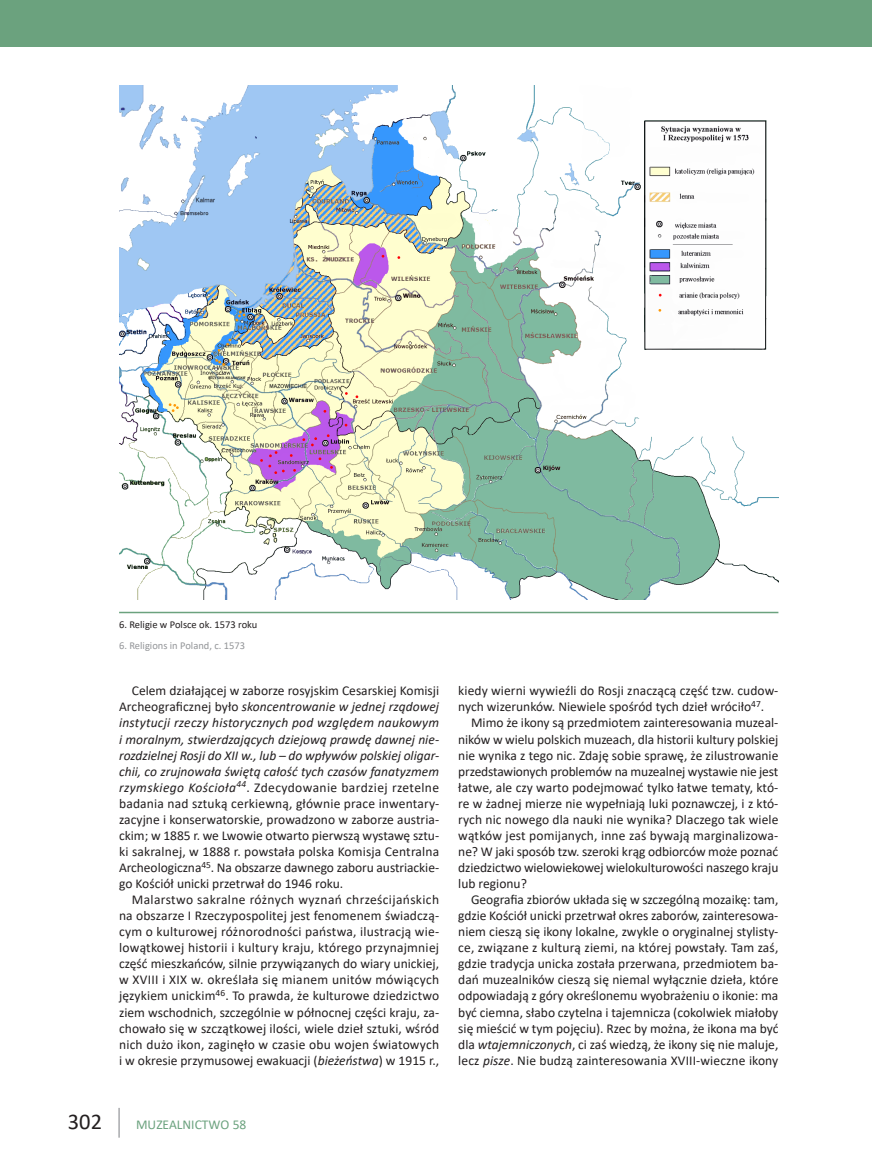
<style>
.page{position:relative;width:872px;height:1170px;background:#fff}
.page>*{position:absolute;margin:0;border:0;box-sizing:border-box;transform-origin:0 0}
.t1{font:22.5px "Calibri";color:#231f20}
.BODY_TEXT{font:13.5px/16px "Calibri";color:#231f20;text-align:justify}
.t2{font:13.5px "Calibri";color:#6ba27e}
.podpis_ilustracja_po{font:10.5px "Calibri";color:#231f20}
.podpis_ilustracje_an{font:10.5px "Calibri";color:#939598}
.s1{font-style:italic}
.s2{color:#202020}
</style>
<div class="page">
<hr style="left:118px;top:1107px;width:2px;height:30px;background:#a8a9ad">
<div style="left:0;top:0;width:872px;height:47px;background:#6ba27e"></div>
<img style="left:119px;top:85px;width:659px;height:514px">
<hr style="left:119px;top:611px;width:659px;height:2px;background:#6ba27e">
<p class="podpis_ilustracja_po" style="left:119px;top:617px;width:140px">6. Religie w Polsce ok. 1573 roku</p>
<p class="podpis_ilustracje_an" style="left:119px;top:638px;width:128px">6. Religions in Poland, c. 1573</p>
<p class="BODY_TEXT" style="left:119px;top:682px;width:321px;text-indent:13px">Celem działającej w zaborze rosyjskim Cesarskiej Komisji Archeograficznej było <span class="s1">skoncentrowanie w jednej rządowej instytucji rzeczy historycznych pod względem naukowym i moralnym, stwierdzających dziejową prawdę dawnej nie&shy;rozdzielnej Rosji do XII w., lub – do wpływów polskiej oligar&shy;chii, co zrujnowała świętą całość tych czasów fanatyzmem rzymskiego Kościoła</span><sup>44</sup>. Zdecydowanie bardziej rzetelne badania nad sztuką cerkiewną, głównie prace inwentary&shy;zacyjne i konserwatorskie, prowadzono w zaborze austria&shy;ckim; w 1885 r. we Lwowie otwarto pierwszą wystawę sztu&shy;ki sakralnej, w 1888 r. powstała polska Komisja Centralna Archeologiczna<sup>45</sup>. Na obszarze dawnego zaboru austriackie&shy;go Kościół unicki przetrwał do 1946 roku.</p>
<p class="BODY_TEXT" style="left:119px;top:891px;width:321px;text-indent:13px">Malarstwo sakralne różnych wyznań chrześcijańskich na obszarze I Rzeczypospolitej jest fenomenem świadczą&shy;cym o kulturowej różnorodności państwa, ilustracją wie&shy;lowątkowej historii i kultury kraju, którego przynajmniej część mieszkańców, silnie przywiązanych do wiary unickiej, w XVIII i XIX w. określała się mianem unitów mówiących językiem unickim<sup>46</sup>. To prawda, że kulturowe dziedzictwo ziem wschodnich, szczególnie w północnej części kraju, za&shy;chowało się w szczątkowej ilości, wiele dzieł sztuki, wśród nich dużo ikon, zaginęło w czasie obu wojen światowych i w okresie przymusowej ewakuacji (<span class="s1">bieżeństwa</span>) w 1915 r.,</p>
<h1 class="t1" style="left:68px;top:1105px;width:36px">302</h1>
<p class="t2" style="left:136px;top:1115px;width:112px">MUZEALNICTWO 58</p>
<p class="BODY_TEXT" style="left:458px;top:682px;width:321px">kiedy wierni wywieźli do Rosji znaczącą część tzw. cudow&shy;nych wizerunków. Niewiele spośród tych dzieł wróciło<sup>47</sup>.</p>
<p class="BODY_TEXT" style="left:458px;top:714px;width:321px;text-indent:13px">Mimo że ikony są przedmiotem zainteresowania muzeal&shy;ników w wielu polskich muzeach, dla historii kultury polskiej nie wynika z tego nic. Zdaję sobie sprawę, że zilustrowanie przedstawionych problemów na muzealnej wystawie nie jest łatwe, ale czy warto podejmować tylko łatwe tematy, któ&shy;re w żadnej mierze nie wypełniają luki poznawczej, i z któ&shy;rych nic nowego dla nauki nie wynika? Dlaczego tak wiele wątków jest pomijanych, inne zaś bywają marginalizowa&shy;ne? W jaki sposób tzw. szeroki krąg odbiorców może poznać dziedzictwo wielowiekowej wielokulturowości naszego kraju lub regionu?</p>
<p class="BODY_TEXT" style="left:458px;top:891px;width:321px;text-indent:13px"><span class="s2">Geografia zbiorów układa się w szczególną mozaikę: tam</span>, gdzie Kościół unicki przetrwał okres zaborów, zainteresowa&shy;niem cieszą się ikony lokalne, zwykle o oryginalnej stylisty&shy;ce, związane z kulturą ziemi, na której powstały. Tam zaś, gdzie tradycja unicka została przerwana, przedmiotem ba&shy;dań muzealników cieszą się niemal wyłącznie dzieła, które odpowiadają z góry określonemu wyobrażeniu o ikonie: ma być ciemna, słabo czytelna i tajemnicza (cokolwiek miałoby się mieścić w tym pojęciu). Rzec by można, że ikona ma być dla <span class="s1">wtajemniczonych</span>, ci zaś wiedzą, że ikony się nie maluje, lecz <span class="s1">pisze</span>. <span class="s2">Nie budzą zainteresowania</span> XVIII-wieczne ikony</p>
</div>
